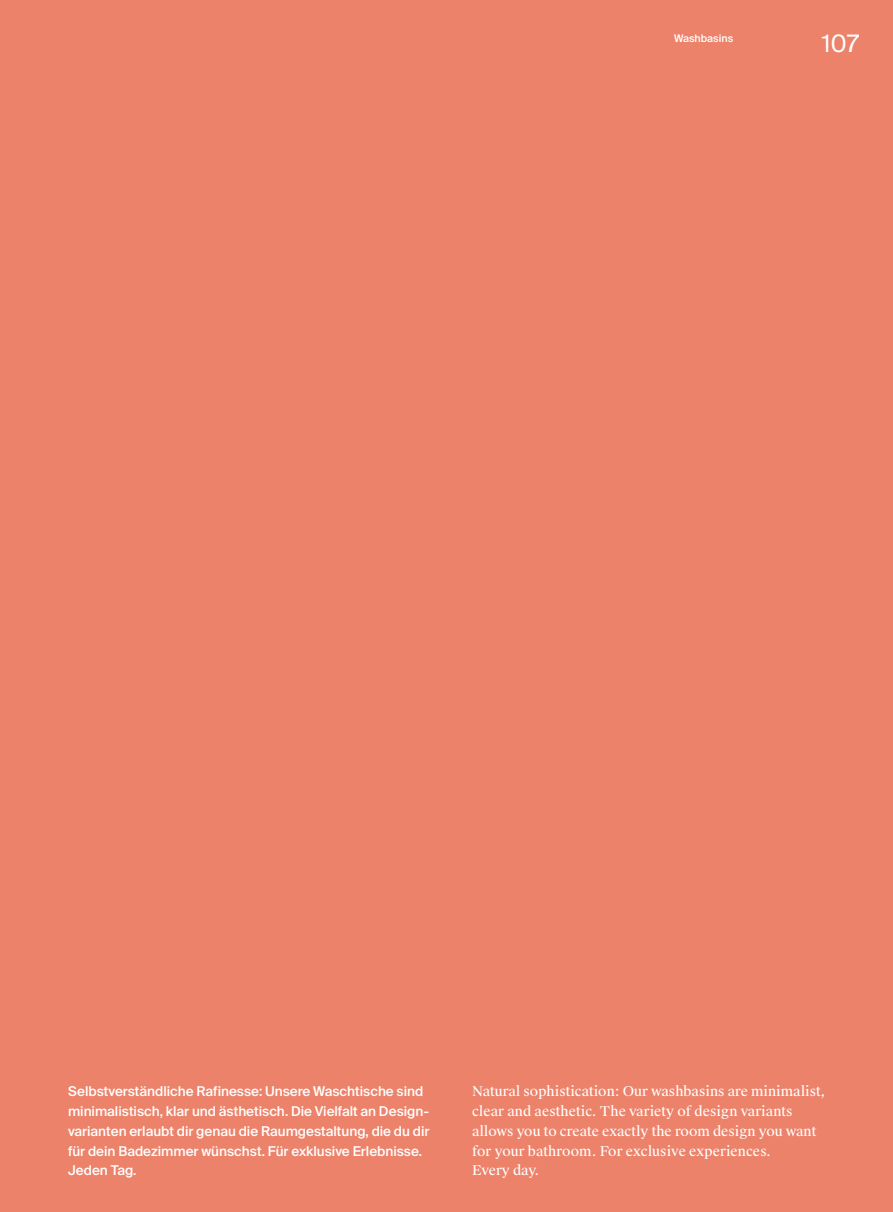
<style>
.page{position:relative;width:893px;height:1212px;background:#ec826a}
.page>*{position:absolute;margin:0;border:0;box-sizing:border-box;transform-origin:0 0}
.t1{font:24px "Suisse Intl";color:#fff}
.t2{font:500 13.5px/19.8px "Suisse Intl";color:#fff}
.t3{font:13.5px/19.8px "Suisse Works";color:#fff}
.t4{font:500 10.5px "Suisse Intl";letter-spacing:.005em;color:#fff}
</style>
<div class="page">
<p class="t4" style="left:674px;top:32px;width:61px">Washbasins</p>
<h1 class="t1" style="left:822px;top:29px;width:39px">107</h1>
<p class="t2" style="left:68px;top:1081px;width:363px">Selbstverständliche Rafinesse: Unsere Waschtische sind minimalistisch, klar und ästhetisch. Die Vielfalt an Design&shy;varianten erlaubt dir genau die Raumgestaltung, die du dir für dein Badezimmer wünschst. Für exklusive Erlebnisse.<br>Jeden Tag.</p>
<p class="t3" style="left:472px;top:1082px;width:355px">Natural sophistication: Our washbasins are minimalist, clear and aesthetic. The variety of design variants allows you to create exactly the room design you want for your bathroom. For exclusive experiences.<br>Every day.</p>
</div>
